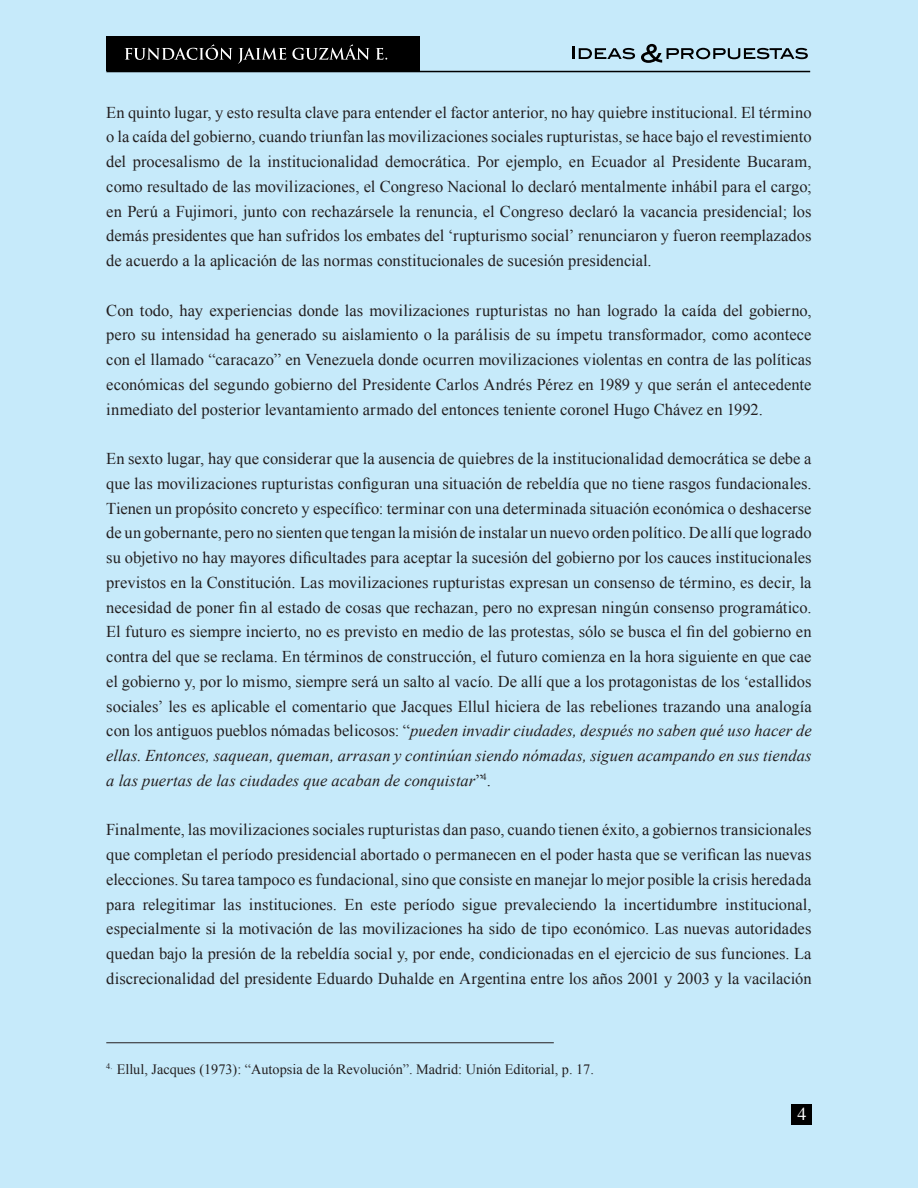
<style>
.page{position:relative;width:918px;height:1188px;background:#fff}
.page>*{position:absolute;margin:0;border:0;box-sizing:border-box;transform-origin:0 0}
.t1{font:18px "Times";color:#fff}
.Preformatted{font:16.5px/24.8px "Times New Roman";color:#231f20;text-align:justify}
.t2{font:14.25px "Times New Roman";color:#231f20}
.s1{font-style:italic}
</style>
<div class="page">
<div style="left:1px;top:0;width:917px;height:1188px;background:#c6eafa"></div>
<svg style="left:573px;top:46px;width:62px;height:13px"></svg>
<svg style="left:641px;top:44px;width:167px;height:19px"></svg>
<div style="left:106px;top:36px;width:314px;height:35px;background:#000"></div>
<svg style="left:125px;top:44px;width:107px;height:16px"></svg>
<svg style="left:238px;top:48px;width:48px;height:16px"></svg>
<svg style="left:292px;top:44px;width:78px;height:16px"></svg>
<svg style="left:376px;top:48px;width:11px;height:12px"></svg>
<hr style="left:106px;top:71px;width:704px;height:1px;background:#000">
<div style="left:792px;top:1104px;width:20px;height:20px;background:#000"></div>
<hr style="left:106px;top:1042px;width:448px;height:1px;background:#231f20">
<p class="Preformatted" style="left:106px;top:99px;width:707px">En quinto lugar, y esto resulta clave para entender el factor anterior, no hay quiebre institucional. El término o la caída del gobierno, cuando triunfan las movilizaciones sociales rupturistas, se hace bajo el revestimiento del procesalismo de la institucionalidad democrática. Por ejemplo, en Ecuador al Presidente Bucaram, como resultado de las movilizaciones, el Congreso Nacional lo declaró mentalmente inhábil para el cargo; en Perú a Fujimori, junto con rechazársele la renuncia, el Congreso declaró la vacancia presidencial; los demás presidentes que han sufridos los embates del ‘rupturismo social’ renunciaron y fueron reemplazados de acuerdo a la aplicación de las normas constitucionales de sucesión presidencial.</p>
<p class="Preformatted" style="left:106px;top:297px;width:707px">Con todo, hay experiencias donde las movilizaciones rupturistas no han logrado la caída del gobierno, pero su intensidad ha generado su aislamiento o la parálisis de su ímpetu transformador, como acontece con el llamado “caracazo” en Venezuela donde ocurren movilizaciones violentas en contra de las políticas económicas del segundo gobierno del Presidente Carlos Andrés Pérez en 1989 y que serán el antecedente inmediato del posterior levantamiento armado del entonces teniente coronel Hugo Chávez en 1992.</p>
<p class="Preformatted" style="left:106px;top:446px;width:707px">En sexto lugar, hay que considerar que la ausencia de quiebres de la institucionalidad democrática se debe a que las movilizaciones rupturistas configuran una situación de rebeldía que no tiene rasgos fundacionales.<br>Tienen un propósito concreto y específico: terminar con una determinada situación económica o deshacerse de un gobernante, pero no sienten que tengan la misión de instalar un nuevo orden político. De allí que logrado su objetivo no hay mayores dificultades para aceptar la sucesión del gobierno por los cauces institucionales previstos en la Constitución. Las movilizaciones rupturistas expresan un consenso de término, es decir, la necesidad de poner fin al estado de cosas que rechazan, pero no expresan ningún consenso programático.<br>El futuro es siempre incierto, no es previsto en medio de las protestas, sólo se busca el fin del gobierno en contra del que se reclama. En términos de construcción, el futuro comienza en la hora siguiente en que cae el gobierno y, por lo mismo, siempre será un salto al vacío. De allí que a los protagonistas de los ‘estallidos sociales’ les es aplicable el comentario que Jacques Ellul hiciera de las rebeliones trazando una analogía con los antiguos pueblos nómadas belicosos: “<span class="s1">pueden invadir ciudades, después no saben qué uso hacer de ellas. Entonces, saquean, queman, arrasan y continúan siendo nómadas, siguen acampando en sus tiendas a las puertas de las ciudades que acaban de conquistar</span>”<sup>4</sup>.</p>
<p class="Preformatted" style="left:106px;top:817px;width:707px">Finalmente, las movilizaciones sociales rupturistas dan paso, cuando tienen éxito, a gobiernos transicionales que completan el período presidencial abortado o permanecen en el poder hasta que se verifican las nuevas elecciones. Su tarea tampoco es fundacional, sino que consiste en manejar lo mejor posible la crisis heredada para relegitimar las instituciones. En este período sigue prevaleciendo la incertidumbre institucional, especialmente si la motivación de las movilizaciones ha sido de tipo económico. Las nuevas autoridades quedan bajo la presión de la rebeldía social y, por ende, condicionadas en el ejercicio de sus funciones. La discrecionalidad del presidente Eduardo Duhalde en Argentina entre los años 2001 y 2003 y la vacilación</p>
<p class="t2" style="left:106px;top:1059px;width:489px"><sup>4.</sup> Ellul, Jacques (1973): “Autopsia de la Revolución”. Madrid: Unión Editorial, p. 17.</p>
<p class="t1" style="left:797px;top:1097px;width:10px">4</p>
</div>
